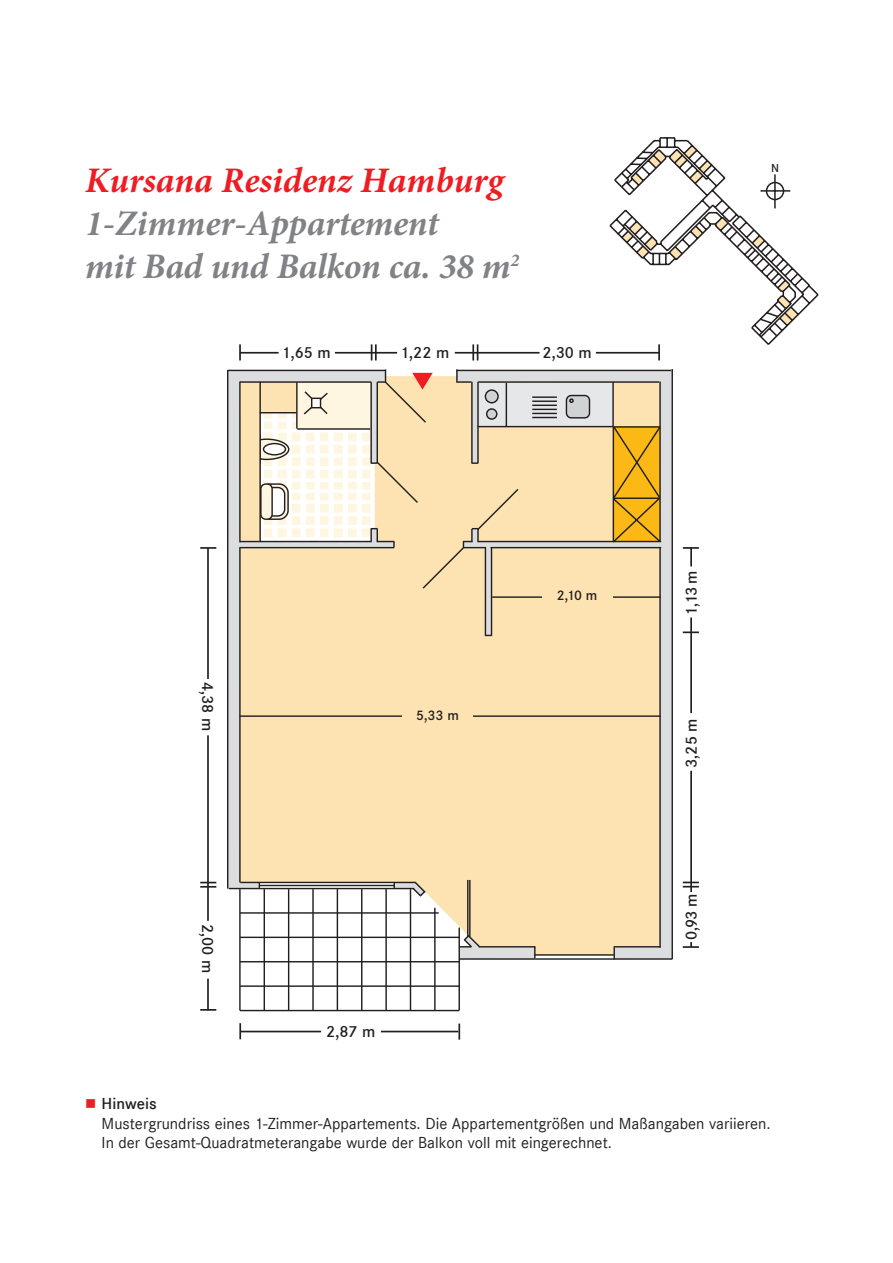
<style>
.page{position:relative;width:893px;height:1263px;background:#fff}
.page>*{position:absolute;margin:0;border:0;box-sizing:border-box;transform-origin:0 0}
.t1{font:italic 700 36px/43.2px "Minion Pro";letter-spacing:-.01em;color:#808285}
.t2{font:italic 700 36px "Minion Pro";color:#ee1d23}
.t3{font:16.5px/19.5px "Corporate S";color:#231f20}
.t4{font:600 16.5px "Corporate S";color:#231f20}
.t5{font:600 14.4px "Corporate S";color:#231f20}
.t6{font:600 12px "Corporate S";color:#231f20}
.s1{color:#ee1d23}
.s2{font-weight:600}
</style>
<div class="page">
<svg style="left:232px;top:376px;width:224px;height:579px;fill:#fee3b2"></svg>
<svg style="left:456px;top:371px;width:215px;height:587px;background:#f9e1b7"></svg>
<svg style="left:227px;top:371px;width:167px;height:518px;background:#f7e4c0"></svg>
<svg style="left:485px;top:389px;width:14px;height:31px"></svg>
<svg style="left:566px;top:395px;width:24px;height:23px"></svg>
<hr style="left:227px;top:370px;width:1px;height:518px;background:#231f20">
<hr style="left:239px;top:547px;width:2px;height:335px;background:#231f20">
<hr style="left:239px;top:889px;width:2px;height:121px;background:#231f20">
<hr style="left:264px;top:889px;width:1px;height:121px;background:#231f20">
<hr style="left:288px;top:889px;width:1px;height:121px;background:#231f20">
<hr style="left:312px;top:889px;width:2px;height:121px;background:#231f20">
<hr style="left:337px;top:889px;width:1px;height:121px;background:#231f20">
<hr style="left:361px;top:889px;width:1px;height:121px;background:#231f20">
<hr style="left:385px;top:889px;width:2px;height:121px;background:#231f20">
<hr style="left:410px;top:889px;width:1px;height:121px;background:#231f20">
<hr style="left:434px;top:908px;width:2px;height:102px;background:#231f20">
<hr style="left:458px;top:927px;width:2px;height:83px;background:#231f20">
<hr style="left:239px;top:382px;width:2px;height:160px;background:#231f20">
<hr style="left:228px;top:370px;width:158px;height:1px;background:#231f20">
<hr style="left:457px;top:370px;width:214px;height:1px;background:#231f20">
<hr style="left:478px;top:381px;width:181px;height:2px;background:#231f20">
<hr style="left:240px;top:381px;width:131px;height:2px;background:#231f20">
<hr style="left:240px;top:541px;width:131px;height:1px;background:#231f20">
<hr style="left:240px;top:547px;width:154px;height:1px;background:#231f20">
<hr style="left:478px;top:541px;width:183px;height:1px;background:#231f20">
<hr style="left:491px;top:547px;width:170px;height:1px;background:#231f20">
<hr style="left:370px;top:382px;width:2px;height:81px;background:#231f20">
<hr style="left:377px;top:382px;width:1px;height:81px;background:#231f20">
<hr style="left:467px;top:880px;width:1px;height:57px;background:#231f20">
<hr style="left:469px;top:880px;width:1px;height:57px;background:#231f20">
<hr style="left:471px;top:382px;width:2px;height:81px;background:#231f20">
<hr style="left:477px;top:382px;width:2px;height:81px;background:#231f20">
<svg style="left:456px;top:370px;width:15px;height:13px"></svg>
<hr style="left:485px;top:547px;width:1px;height:89px;background:#231f20">
<hr style="left:491px;top:547px;width:1px;height:89px;background:#231f20">
<hr style="left:659px;top:382px;width:2px;height:159px;background:#231f20">
<hr style="left:671px;top:370px;width:2px;height:589px;background:#231f20">
<hr style="left:659px;top:548px;width:2px;height:400px;background:#231f20">
<svg style="left:370px;top:460px;width:150px;height:130px;background:#f5dcb0"></svg>
<hr style="left:459px;top:958px;width:213px;height:2px;background:#231f20">
<hr style="left:614px;top:946px;width:46px;height:1px;background:#231f20">
<hr style="left:534px;top:954px;width:80px;height:2px;background:#231f20">
<hr style="left:240px;top:882px;width:176px;height:1px;background:#231f20">
<hr style="left:229px;top:888px;width:185px;height:1px;background:#231f20">
<hr style="left:240px;top:912px;width:199px;height:2px;background:#231f20">
<hr style="left:240px;top:937px;width:219px;height:1px;background:#231f20">
<hr style="left:240px;top:961px;width:219px;height:1px;background:#231f20">
<hr style="left:240px;top:985px;width:219px;height:2px;background:#231f20">
<hr style="left:240px;top:1010px;width:219px;height:1px;background:#231f20">
<hr style="left:259px;top:885px;width:135px;height:1px;background:#231f20">
<svg style="left:613px;top:947px;width:2px;height:12px"></svg>
<svg style="left:394px;top:880px;width:33px;height:18px"></svg>
<svg style="left:460px;top:933px;width:75px;height:26px;background:#d7ccb9"></svg>
<hr style="left:477px;top:426px;width:136px;height:1px;background:#231f20">
<hr style="left:259px;top:382px;width:2px;height:159px;background:#231f20">
<hr style="left:297px;top:428px;width:73px;height:2px;background:#231f20">
<hr style="left:260px;top:412px;width:36px;height:1px;background:#231f20">
<hr style="left:296px;top:382px;width:2px;height:47px;background:#231f20">
<hr style="left:506px;top:383px;width:1px;height:43px;background:#231f20">
<hr style="left:612px;top:382px;width:2px;height:44px;background:#231f20">
<hr style="left:240px;top:715px;width:421px;height:2px;background:#231f20">
<hr style="left:492px;top:596px;width:169px;height:2px;background:#231f20">
<div style="left:542px;top:588px;width:70px;height:19px;background:#fee3b2"></div>
<div style="left:402px;top:708px;width:71px;height:19px;background:#fee3b2"></div>
<svg style="left:377px;top:370px;width:56px;height:54px;background:#f0cfa9"></svg>
<hr style="left:532px;top:396px;width:25px;height:2px;background:#231f20">
<hr style="left:532px;top:400px;width:25px;height:2px;background:#231f20">
<svg style="left:532px;top:405px;width:25px;height:13px"></svg>
<svg style="left:611px;top:425px;width:51px;height:119px;background:#d8a323"></svg>
<hr style="left:240px;top:1031px;width:81px;height:1px;background:#231f20">
<svg style="left:458px;top:1023px;width:2px;height:17px"></svg>
<svg style="left:239px;top:1023px;width:2px;height:16px"></svg>
<hr style="left:381px;top:1031px;width:77px;height:1px;background:#231f20">
<hr style="left:240px;top:352px;width:39px;height:2px;background:#231f20">
<svg style="left:239px;top:344px;width:2px;height:16px"></svg>
<hr style="left:335px;top:352px;width:62px;height:2px;background:#231f20">
<svg style="left:371px;top:344px;width:6px;height:16px"></svg>
<hr style="left:455px;top:352px;width:85px;height:2px;background:#231f20">
<svg style="left:472px;top:344px;width:6px;height:16px"></svg>
<hr style="left:596px;top:352px;width:63px;height:2px;background:#231f20">
<svg style="left:608px;top:137px;width:211px;height:223px"></svg>
<svg style="left:683px;top:942px;width:16px;height:6px"></svg>
<hr style="left:690px;top:771px;width:2px;height:121px;background:#231f20">
<svg style="left:683px;top:882px;width:16px;height:5px"></svg>
<hr style="left:690px;top:617px;width:2px;height:96px;background:#231f20">
<svg style="left:683px;top:631px;width:16px;height:2px"></svg>
<svg style="left:683px;top:547px;width:16px;height:19px"></svg>
<hr style="left:207px;top:548px;width:2px;height:131px;background:#231f20">
<svg style="left:200px;top:547px;width:16px;height:2px"></svg>
<hr style="left:207px;top:735px;width:2px;height:186px;background:#231f20">
<svg style="left:200px;top:882px;width:16px;height:6px"></svg>
<hr style="left:207px;top:978px;width:2px;height:32px;background:#231f20">
<svg style="left:200px;top:1009px;width:16px;height:2px"></svg>
<h1 class="t2" style="left:85px;top:155px;width:420px">Kursana Residenz Hamburg</h1>
<h1 class="t1" style="left:85px;top:202px;width:436px">1-Zimmer-Appartement<br>mit Bad und Balkon ca. 38 m<sup>2</sup></h1>
<p class="t5" style="left:281px;top:340px;width:44px">1,65 m</p>
<p class="t5" style="left:404px;top:340px;width:44px">1,22 m</p>
<p class="t5" style="left:545px;top:340px;width:44px">2,30 m</p>
<p class="t4" style="left:282px;top:343px;width:51px">1,65 m</p>
<p class="t4" style="left:400px;top:343px;width:51px">1,22 m</p>
<p class="t4" style="left:543px;top:343px;width:51px">2,30 m</p>
<p class="t4" style="left:217px;top:682px;width:51px;rotate:90deg">4,38 m</p>
<p class="t5" style="left:218px;top:689px;width:44px;rotate:90deg">4,38 m</p>
<p class="t4" style="left:217px;top:924px;width:51px;rotate:90deg">2,00 m</p>
<p class="t5" style="left:218px;top:928px;width:44px;rotate:90deg">2,00 m</p>
<p class="t5" style="left:416px;top:707px;width:44px">5,33 m</p>
<p class="t5" style="left:557px;top:587px;width:42px">2,10 m</p>
<p class="t5" style="left:335px;top:1016px;width:44px">2,87 m</p>
<p class="t4" style="left:326px;top:1022px;width:51px">2,87 m</p>
<p class="t6" style="left:771px;top:161px;width:10px">N</p>
<p class="t4" style="left:682px;top:616px;width:47px;rotate:-90deg">1,13 m</p>
<p class="t5" style="left:684px;top:612px;width:41px;rotate:-90deg">1,13 m</p>
<p class="t4" style="left:682px;top:768px;width:51px;rotate:-90deg">3,25 m</p>
<p class="t5" style="left:683px;top:767px;width:44px;rotate:-90deg">3,25 m</p>
<p class="t4" style="left:682px;top:940px;width:47px;rotate:-90deg">0,93 m</p>
<p class="t5" style="left:683px;top:940px;width:44px;rotate:-90deg">0,93 m</p>
<p class="t3" style="left:102px;top:1094px;width:670px;text-indent:-17px"><span class="s1">■</span> <span class="s2">Hinweis<br></span>Mustergrundriss eines 1-Zimmer-Appartements. Die Appartementgrößen und Maßangaben variieren.<br>In der Gesamt-Quadratmeterangabe wurde der Balkon voll mit eingerechnet.</p>
</div>
